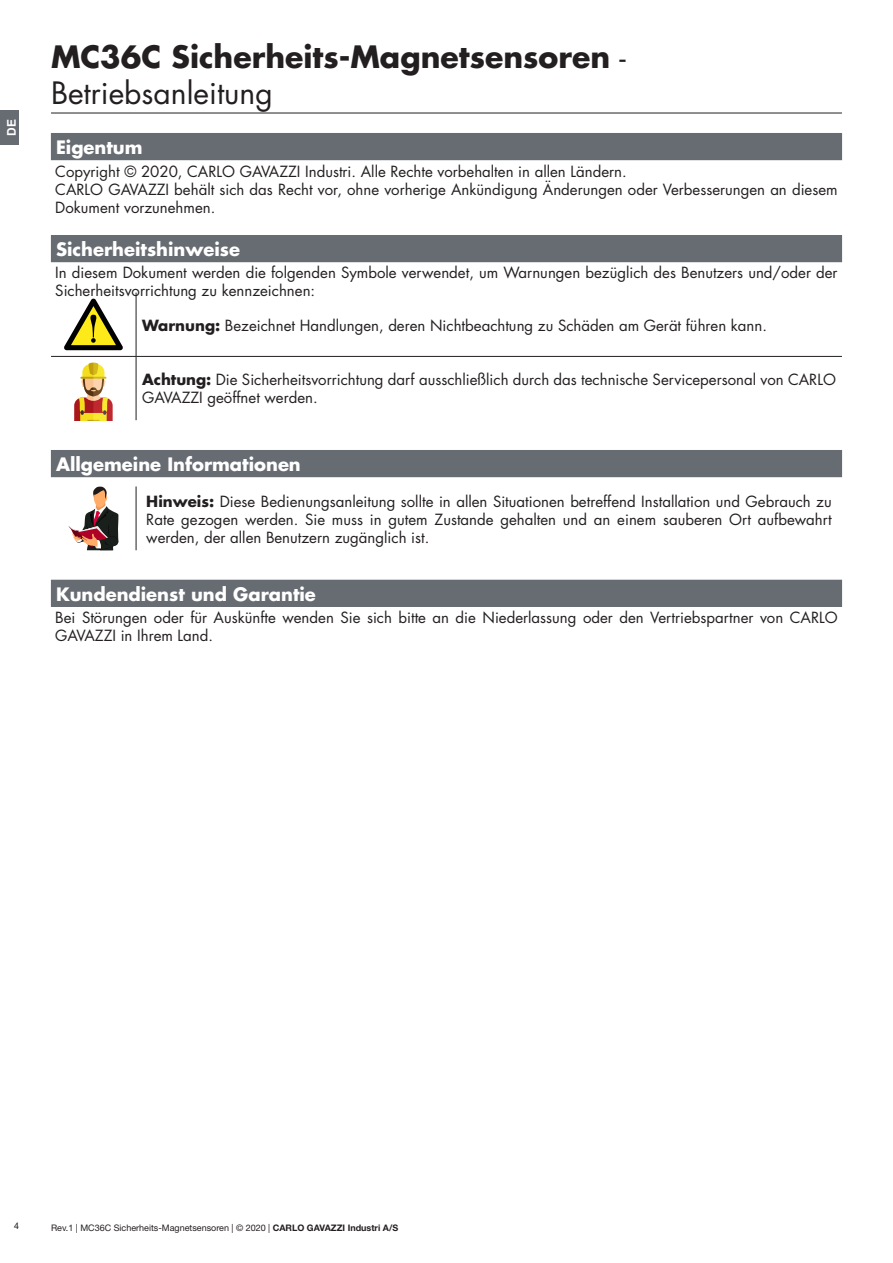
<style>
.page{position:relative;width:893px;height:1263px;background:#fff}
.page>*{position:absolute;margin:0;border:0;box-sizing:border-box;transform-origin:0 0}
.p_CoverProdotto{font:700 30px/36px "Futura Std";color:#231f20}
.t1{font:700 18px "Futura Std";color:#fff}
.p_1{font:15px/18px "Futura Std";color:#231f20}
.t2{font:700 12px "Arial";color:#fff}
.t3{font:9px "Helvetica Neue LT Std";color:#231f20}
.t4{font:9px "Arial";color:#231f20}
.s1{font-weight:400}
.s2{font-weight:700}
</style>
<div class="page">
<div style="left:0;top:111px;width:19px;height:34px;background:#676c72"></div>
<hr style="left:51px;top:113px;width:791px;height:1px;background:#231f20">
<div style="left:51px;top:133px;width:791px;height:27px;background:#676c72"></div>
<div style="left:51px;top:235px;width:791px;height:27px;background:#676c72"></div>
<div style="left:51px;top:580px;width:791px;height:26px;background:#676c72"></div>
<div style="left:51px;top:580px;width:791px;height:27px;border:1px solid #676c72"></div>
<hr style="left:136px;top:293px;width:1px;height:63px;background:#231f20">
<hr style="left:136px;top:357px;width:1px;height:63px;background:#231f20">
<hr style="left:51px;top:356px;width:85px;height:1px;background:#231f20">
<hr style="left:136px;top:356px;width:706px;height:1px;background:#231f20">
<svg style="left:64px;top:299px;width:59px;height:51px"></svg>
<svg style="left:74px;top:363px;width:39px;height:58px"></svg>
<div style="left:51px;top:450px;width:791px;height:27px;background:#676c72"></div>
<hr style="left:136px;top:486px;width:1px;height:64px;background:#231f20">
<svg style="left:68px;top:486px;width:51px;height:64px"></svg>
<p class="t2" style="left:3px;top:136px;width:19px;rotate:-90deg">DE</p>
<p class="p_CoverProdotto" style="left:51px;top:38px;width:576px">MC36C Sicherheits-Magnetsensoren <span class="s1">-<br>Betriebsanleitung</span></p>
<p class="t1" style="left:56px;top:135px;width:88px">Eigentum</p>
<p class="p_1" style="left:55px;top:162px;width:573px">Copyright © 2020, CARLO GAVAZZI Industri. Alle Rechte vorbehalten in allen Ländern.</p>
<p class="p_1" style="left:55px;top:180px;width:784px">CARLO GAVAZZI behält sich das Recht vor, ohne vorherige Ankündigung Änderungen oder Verbesserungen an diesem<br>Dokument vorzunehmen.</p>
<p class="t1" style="left:56px;top:237px;width:186px">Sicherheitshinweise</p>
<p class="p_1" style="left:55px;top:263px;width:784px">In diesem Dokument werden die folgenden Symbole verwendet, um Warnungen bezüglich des Benutzers und/oder der<br>Sicherheitsvorrichtung zu kennzeichnen:</p>
<p class="p_1" style="left:142px;top:316px;width:626px"><span class="s2">Warnung:</span> Bezeichnet Handlungen, deren Nichtbeachtung zu Schäden am Gerät führen kann.</p>
<p class="p_1" style="left:142px;top:371px;width:695px"><span class="s2">Achtung:</span> Die Sicherheitsvorrichtung darf ausschließlich durch das technische Servicepersonal von CARLO<br>GAVAZZI geöffnet werden.</p>
<p class="t1" style="left:56px;top:452px;width:246px">Allgemeine Informationen</p>
<p class="p_1" style="left:146px;top:492px;width:687px;text-align:justify"><span class="s2">Hinweis:</span> Diese Bedienungsanleitung sollte in allen Situationen betreffend Installation und Gebrauch zu Rate gezogen werden. Sie muss in gutem Zustande gehalten und an einem sauberen Ort aufbewahrt werden, der allen Benutzern zugänglich ist.</p>
<p class="t1" style="left:56px;top:582px;width:261px">Kundendienst und Garantie</p>
<p class="p_1" style="left:55px;top:609px;width:784px">Bei Störungen oder für Auskünfte wenden Sie sich bitte an die Niederlassung oder den Vertriebspartner von CARLO<br>GAVAZZI in Ihrem Land.</p>
<p class="t4" style="left:14px;top:1220px;width:7px">4</p>
<p class="t3" style="left:51px;top:1223px;width:349px">Rev.1 | MC36C Sicherheits-Magnetsensoren | © 2020 | <span class="s2">CARLO GAVAZZI Industri A/S</span></p>
</div>
